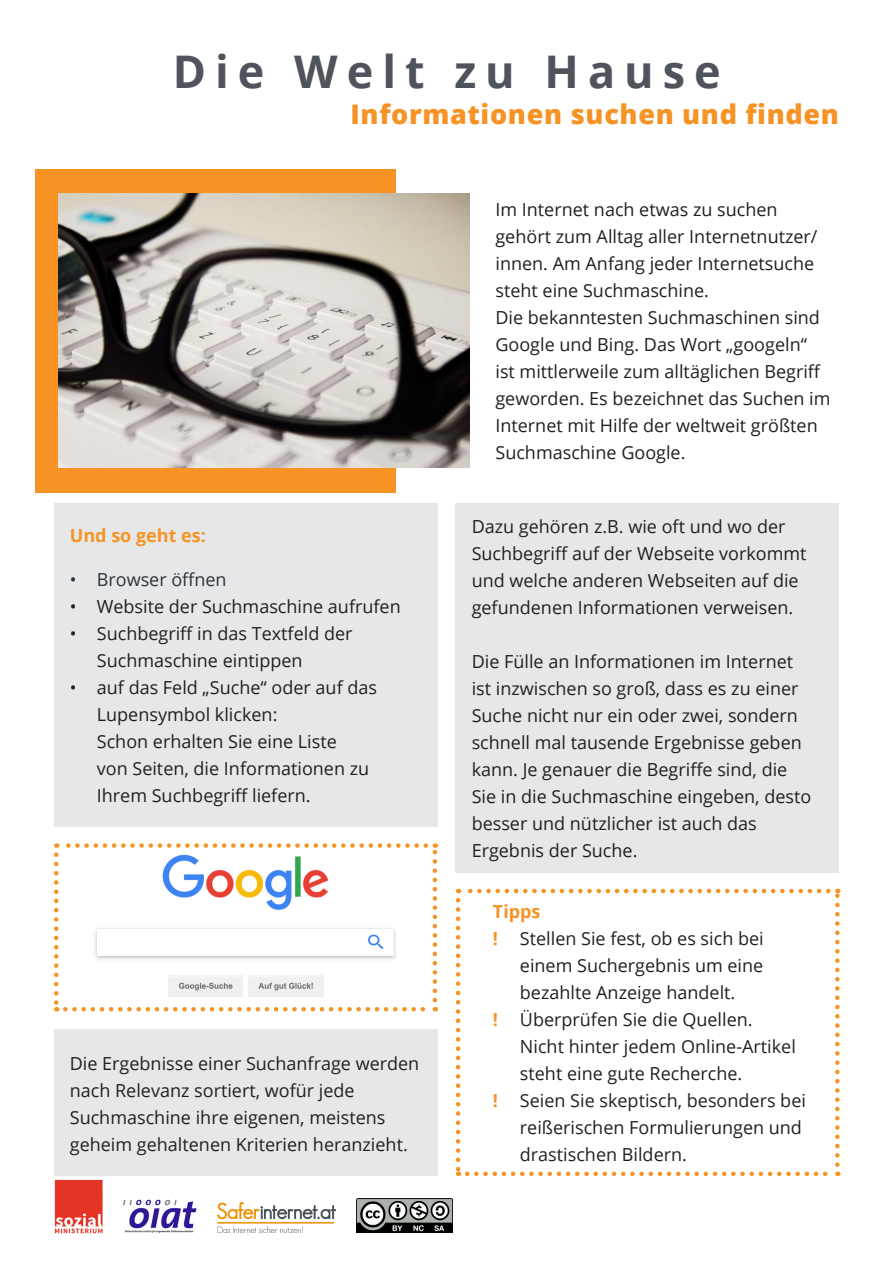
<style>
.page{position:relative;width:893px;height:1263px;background:#fff}
.page>*{position:absolute;margin:0;border:0;box-sizing:border-box;transform-origin:0 0}
.t1{font:700 45px "Open Sans";letter-spacing:.2em;color:#4f535c}
.t2{font:800 27px "Open Sans";letter-spacing:.025em;color:#f79324}
.Absatzformat_1{font:18px/27px "Open Sans";color:#231f20}
.Absatzformat_1-2{font:700 18px "Open Sans";color:#f79324}
.t3{font:18px "Open Sans";color:#2d323b}
.s1{font-weight:700;color:#f79324}
</style>
<div class="page">
<img style="left:54px;top:1179px;width:49px;height:55px">
<img style="left:123px;top:1199px;width:73px;height:33px">
<img style="left:217px;top:1202px;width:118px;height:30px">
<img style="left:356px;top:1198px;width:96px;height:34px">
<svg style="left:456px;top:900px;width:4px;height:276px"></svg>
<svg style="left:467px;top:1171px;width:371px;height:5px"></svg>
<svg style="left:835px;top:889px;width:5px;height:276px"></svg>
<svg style="left:458px;top:889px;width:370px;height:4px"></svg>
<div style="left:35px;top:170px;width:360px;height:323px;background:#f79324"></div>
<img style="left:58px;top:193px;width:411px;height:275px">
<div style="left:54px;top:504px;width:384px;height:323px;background:#e6e7e9"></div>
<div style="left:456px;top:504px;width:383px;height:369px;background:#e6e7e9"></div>
<img style="left:95px;top:854px;width:301px;height:143px">
<svg style="left:54px;top:855px;width:4px;height:156px"></svg>
<svg style="left:65px;top:1007px;width:371px;height:4px"></svg>
<svg style="left:433px;top:843px;width:4px;height:157px"></svg>
<svg style="left:56px;top:843px;width:370px;height:5px"></svg>
<div style="left:54px;top:1029px;width:384px;height:147px;background:#e6e7e9"></div>
<img style="left:366px;top:932px;width:20px;height:19px">
<p class="t1" style="left:173px;top:40px;width:549px">Die Welt zu Hause</p>
<p class="t2" style="left:350px;top:94px;width:490px">Informationen suchen und finden</p>
<p class="Absatzformat_1-2" style="left:70px;top:522px;width:138px">Und so geht es:</p>
<p class="t3" style="left:70px;top:567px;width:158px">• Browser öffnen</p>
<p class="Absatzformat_1" style="left:70px;top:593px;width:332px">• Website der Suchmaschine aufrufen</p>
<p class="Absatzformat_1" style="left:97px;top:620px;width:257px;text-indent:-27px">• Suchbegriff in das Textfeld der<br>Suchmaschine eintippen</p>
<p class="Absatzformat_1" style="left:97px;top:674px;width:282px;text-indent:-27px">• auf das Feld „Suche“ oder auf das<br>Lupensymbol klicken:<br>Schon erhalten Sie eine Liste<br>von Seiten, die Informationen zu<br>Ihrem Suchbegriff liefern.</p>
<p class="Absatzformat_1" style="left:70px;top:1049px;width:351px">Die Ergebnisse einer Suchanfrage werden nach Relevanz sortiert, wofür jede<br>Suchmaschine ihre eigenen, meistens</p>
<p class="Absatzformat_1" style="left:70px;top:1130px;width:339px">geheim gehaltenen Kriterien heranzieht.</p>
<p class="Absatzformat_1" style="left:495px;top:195px;width:337px">Im Internet nach etwas zu suchen gehört zum Alltag aller Internetnutzer/ innen. Am Anfang jeder Internetsuche steht eine Suchmaschine.<br>Die bekanntesten Suchmaschinen sind Google und Bing. Das Wort „googeln“ ist mittlerweile zum alltäglichen Begriff geworden. Es bezeichnet das Suchen im Internet mit Hilfe der weltweit größten Suchmaschine Google.</p>
<p class="Absatzformat_1" style="left:472px;top:513px;width:336px">Dazu gehören z.B. wie oft und wo der<br>Suchbegriff auf der Webseite vorkommt</p>
<p class="Absatzformat_1" style="left:472px;top:567px;width:328px">und welche anderen Webseiten auf die gefundenen Informationen verweisen.</p>
<p class="Absatzformat_1" style="left:472px;top:648px;width:328px">Die Fülle an Informationen im Internet ist inzwischen so groß, dass es zu einer</p>
<p class="Absatzformat_1" style="left:472px;top:702px;width:341px">Suche nicht nur ein oder zwei, sondern schnell mal tausende Ergebnisse geben kann. Je genauer die Begriffe sind, die Sie in die Suchmaschine eingeben, desto</p>
<p class="Absatzformat_1" style="left:472px;top:810px;width:287px">besser und nützlicher ist auch das</p>
<p class="Absatzformat_1" style="left:472px;top:837px;width:167px">Ergebnis der Suche.</p>
<p class="Absatzformat_1-2" style="left:493px;top:899px;width:49px">Tipps</p>
<p class="Absatzformat_1" style="left:520px;top:925px;width:245px;text-align:justify;text-indent:-27px"><span class="s1">!</span> Stellen Sie fest, ob es sich bei einem Suchergebnis um eine bezahlte Anzeige handelt.</p>
<p class="Absatzformat_1" style="left:520px;top:1006px;width:277px;text-indent:-27px"><span class="s1">!</span> Überprüfen Sie die Quellen.<br>Nicht hinter jedem Online-Artikel steht eine gute Recherche.</p>
<p class="Absatzformat_1" style="left:520px;top:1087px;width:288px;text-indent:-27px"><span class="s1">!</span> Seien Sie skeptisch, besonders bei reißerischen Formulierungen und drastischen Bildern.</p>
</div>
